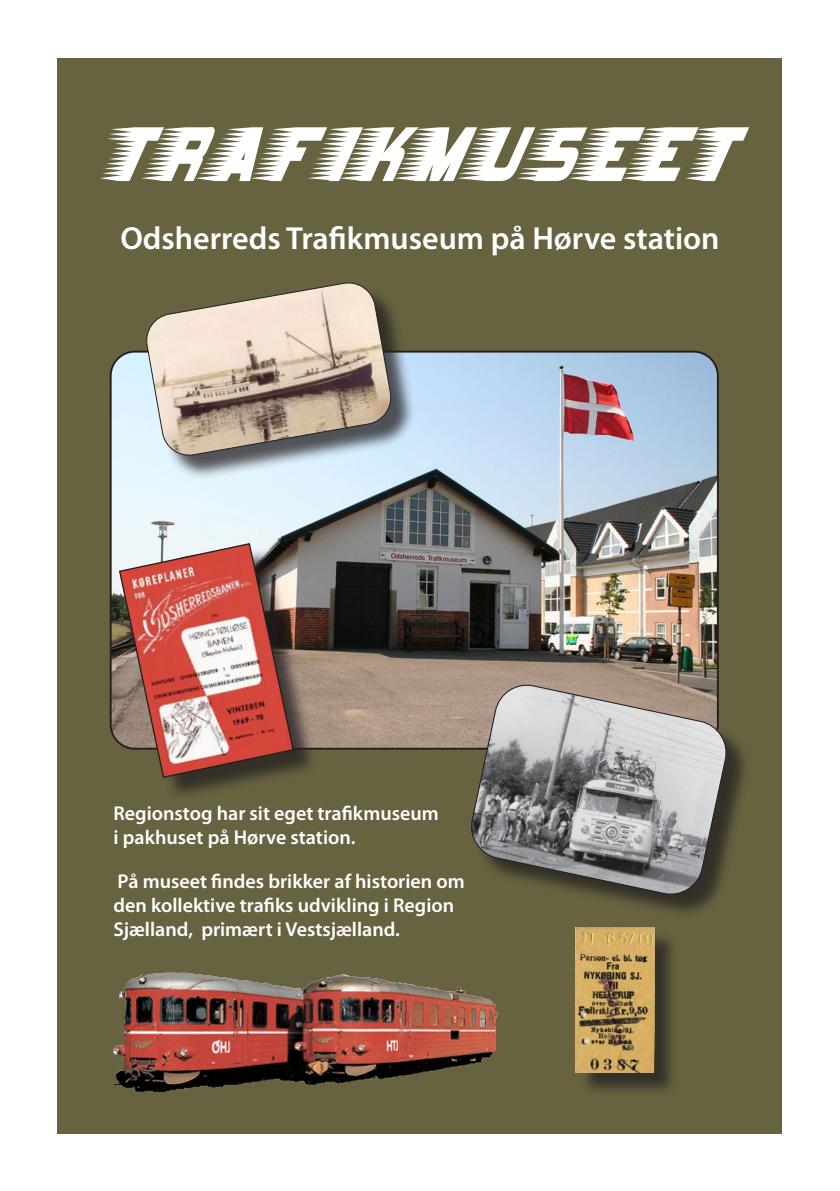
<style>
.page{position:relative;width:840px;height:1191px;background:#fff}
.page>*{position:absolute;margin:0;border:0;box-sizing:border-box;transform-origin:0 0}
.t1{font:96px "Barbatrick";letter-spacing:.11em;color:#fff}
.t2{font:600 32px "Myriad Pro";color:#fff}
.t3{font:600 20px "Myriad Pro";color:#fff}
</style>
<div class="page">
<div style="left:58px;top:58px;width:723px;height:1075px;background:#676340"></div>
<img style="left:113px;top:972px;width:385px;height:120px">
<img style="left:111px;top:352px;width:606px;height:394px">
<div style="left:150px;top:286px;width:265px;height:194px;background:#231f20;opacity:.75"></div>
<svg style="left:144px;top:282px;width:249px;height:175px;background:#b7ab9c"></svg>
<div style="left:578px;top:930px;width:100px;height:167px;background:#231f20;opacity:.75"></div>
<img style="left:575px;top:927px;width:78px;height:145px">
<div style="left:123px;top:547px;width:195px;height:254px;background:#231f20;opacity:.75"></div>
<img style="left:118px;top:542px;width:176px;height:237px">
<div style="left:474px;top:688px;width:276px;height:231px;background:#231f20;opacity:.75"></div>
<svg style="left:467px;top:682px;width:262px;height:216px;background:#94928e"></svg>
<p class="t1" style="left:104px;top:111px;width:626px">Trafikmuseet</p>
<p class="t2" style="left:120px;top:218px;width:600px">Odsherreds Trafikmuseum på Hørve station</p>
<p class="t3" style="left:113px;top:801px;width:326px">Regionstog har sit eget trafikmuseum</p>
<p class="t3" style="left:113px;top:825px;width:243px">i pakhuset på Hørve station.</p>
<p class="t3" style="left:118px;top:869px;width:348px">På museet findes brikker af historien om</p>
<p class="t3" style="left:113px;top:893px;width:342px">den kollektive trafiks udvikling i Region</p>
<p class="t3" style="left:113px;top:917px;width:288px">Sjælland, primært i Vestsjælland.</p>
</div>
